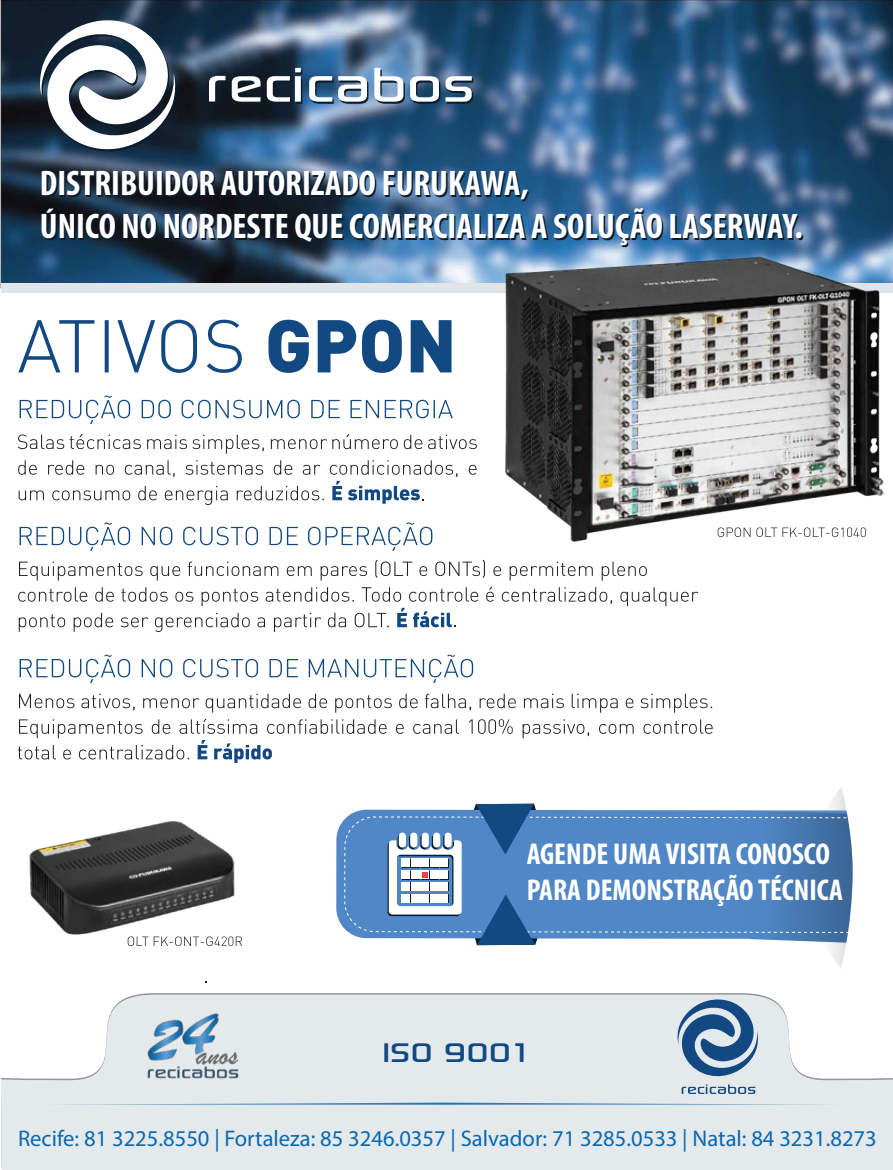
<style>
.page{position:relative;width:893px;height:1170px;background:#fff}
.page>*{position:absolute;margin:0;border:0;box-sizing:border-box;transform-origin:0 0}
.t1{font:38.25px "Sony Sketch EF";color:#124982}
.t2{font:700 condensed 35.7px/42.8px "Myriad Pro";color:#fff}
.t3{font:700 condensed 30.15px/36.2px "Myriad Pro";color:#fff}
.t4{font:22.65px "Myriad Pro";color:#0a68b0}
</style>
<div class="page">
<img style="left:1px;top:0;width:892px;height:419px">
<svg style="left:1px;top:994px;width:892px;height:175px;background:#e6ebed"></svg>
<svg style="left:41px;top:1102px;width:804px;height:2px;background:#bbd1e0"></svg>
<svg style="left:676px;top:998px;width:83px;height:78px;background:#7c9ab7"></svg>
<svg style="left:682px;top:1084px;width:73px;height:9px"></svg>
<img style="left:132px;top:1003px;width:119px;height:84px">
<div style="left:1px;top:283px;width:892px;height:10px;background:#e1e5e9"></div>
<img style="left:490px;top:244px;width:403px;height:298px">
<svg style="left:718px;top:527px;width:148px;height:10px"></svg>
<svg style="left:18px;top:320px;width:433px;height:53px"></svg>
<img style="left:29px;top:821px;width:206px;height:120px">
<svg style="left:128px;top:936px;width:114px;height:10px"></svg>
<svg style="left:18px;top:718px;width:695px;height:44px"></svg>
<svg style="left:19px;top:693px;width:693px;height:19px"></svg>
<svg style="left:20px;top:654px;width:453px;height:29px"></svg>
<svg style="left:18px;top:586px;width:680px;height:46px"></svg>
<svg style="left:19px;top:559px;width:628px;height:21px"></svg>
<svg style="left:20px;top:522px;width:412px;height:28px"></svg>
<svg style="left:18px;top:460px;width:459px;height:45px"></svg>
<svg style="left:18px;top:434px;width:459px;height:19px"></svg>
<svg style="left:20px;top:395px;width:433px;height:29px"></svg>
<svg style="left:336px;top:809px;width:402px;height:129px;background:#6b99cf"></svg>
<div style="left:344px;top:816px;width:394px;height:116px;background:#5087c7"></div>
<svg style="left:738px;top:788px;width:115px;height:180px"></svg>
<svg style="left:471px;top:803px;width:67px;height:51px;background:#3a6ea9"></svg>
<svg style="left:473px;top:894px;width:67px;height:51px;background:#376ca8"></svg>
<svg style="left:38px;top:19px;width:141px;height:134px"></svg>
<svg style="left:209px;top:68px;width:93px;height:36px"></svg>
<svg style="left:309px;top:76px;width:59px;height:28px"></svg>
<svg style="left:374px;top:68px;width:99px;height:36px"></svg>
<svg style="left:388px;top:832px;width:74px;height:84px"></svg>
<h2 class="t2" style="left:40px;top:161px;width:764px">DISTRIBUIDOR AUTORIZADO FURUKAWA,<br>ÚNICO NO NORDESTE QUE COMERCIALIZA A SOLUÇÃO LASERWAY.</h2>
<h3 class="t3" style="left:527px;top:835px;width:318px">AGENDE UMA VISITA CONOSCO<br>PARA DEMONSTRAÇÃO TÉCNICA</h3>
<h1 class="t1" style="left:383px;top:1030px;width:146px">ISO 9001</h1>
<p class="t4" style="left:18px;top:1124px;width:860px">Recife: 81 3225.8550 | Fortaleza: 85 3246.0357 | Salvador: 71 3285.0533 | Natal: 84 3231.8273</p>
</div>
